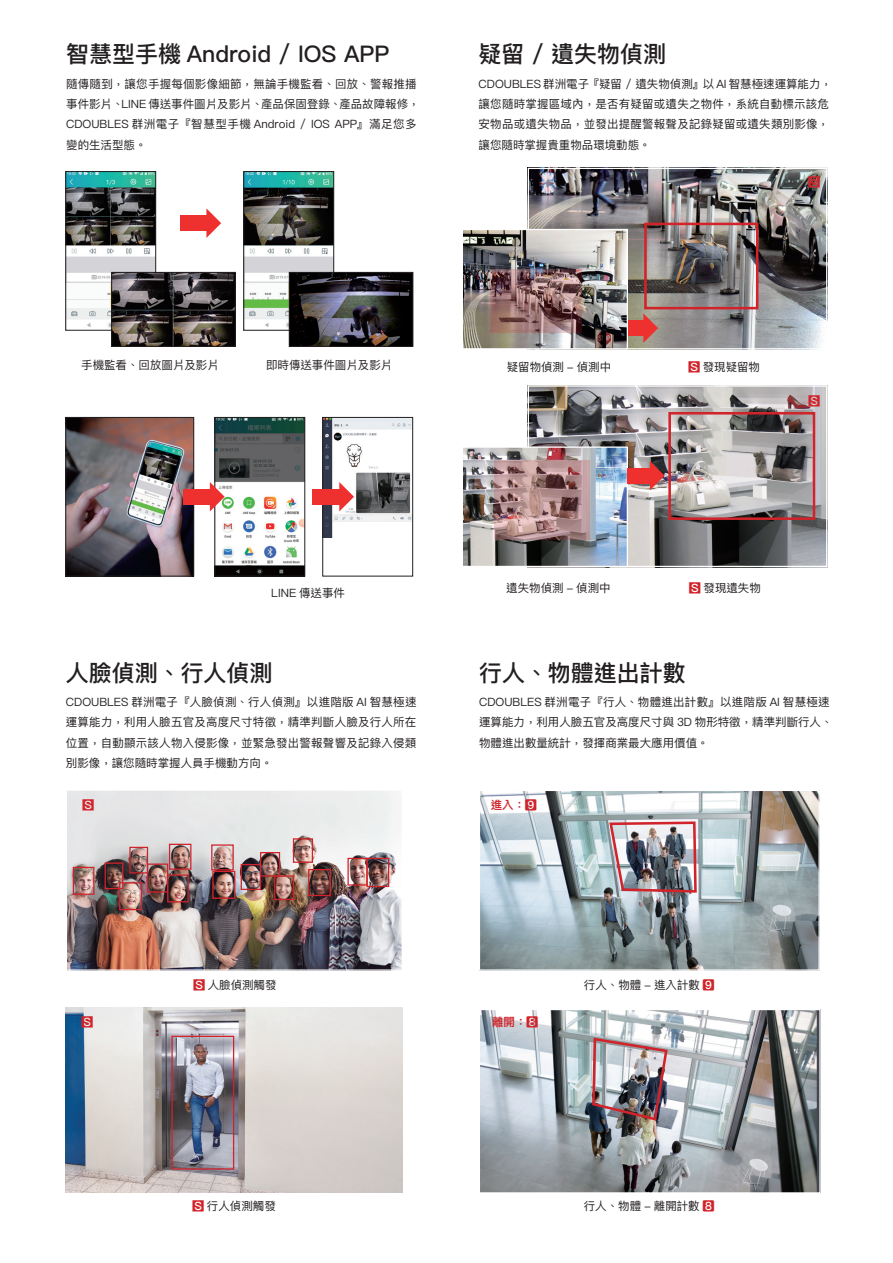
<style>
.page{position:relative;width:893px;height:1263px;background:#fff}
.page>*{position:absolute;margin:0;border:0;box-sizing:border-box;transform-origin:0 0}
.t1{font:500 22.95px "Ping Fang TC";color:#231f20}
.t2{font:11.55px/20.4px "Ping Fang TC";color:#231f20}
.t3{font:11.55px/20.4px "Ping Fang TC";letter-spacing:.02em;color:#231f20}
.t4{font:600 11.55px "Ping Fang TC";color:#d1232a}
.s1{font-weight:600;color:#d1232a}
</style>
<div class="page">
<img style="left:68px;top:173px;width:86px;height:155px">
<div style="left:66px;top:171px;width:90px;height:159px;border:1px solid #231f20"></div>
<img style="left:217px;top:419px;width:86px;height:155px">
<div style="left:215px;top:417px;width:90px;height:159px;border:1px solid #231f20"></div>
<img style="left:325px;top:419px;width:86px;height:118px">
<div style="left:323px;top:417px;width:90px;height:159px;border:1px solid #231f20"></div>
<img style="left:68px;top:419px;width:124px;height:155px">
<div style="left:66px;top:417px;width:128px;height:159px;border:1px solid #231f20"></div>
<img style="left:246px;top:173px;width:86px;height:155px">
<div style="left:244px;top:171px;width:90px;height:159px;border:1px solid #231f20"></div>
<img style="left:113px;top:274px;width:120px;height:71px">
<div style="left:111px;top:272px;width:124px;height:75px;border:1px solid #231f20"></div>
<img style="left:291px;top:274px;width:120px;height:71px">
<div style="left:289px;top:272px;width:124px;height:75px;border:1px solid #231f20"></div>
<div style="left:180px;top:216px;width:27px;height:15px;background:#ee302f"></div>
<svg style="left:206px;top:208px;width:15px;height:30px"></svg>
<div style="left:313px;top:489px;width:27px;height:15px;background:#ee302f"></div>
<svg style="left:339px;top:482px;width:15px;height:29px"></svg>
<div style="left:183px;top:489px;width:28px;height:15px;background:#ee302f"></div>
<svg style="left:210px;top:482px;width:15px;height:29px"></svg>
<img style="left:530px;top:387px;width:295px;height:178px">
<div style="left:528px;top:385px;width:299px;height:182px;border:1px solid #fff"></div>
<img style="left:464px;top:448px;width:162px;height:117px">
<div style="left:462px;top:446px;width:166px;height:121px;border:1px solid #fff"></div>
<img style="left:530px;top:170px;width:295px;height:177px">
<div style="left:528px;top:168px;width:299px;height:181px;border:1px solid #fff"></div>
<svg style="left:494px;top:460px;width:95px;height:80px"></svg>
<div style="left:617px;top:321px;width:27px;height:15px;background:#ee302f"></div>
<svg style="left:643px;top:313px;width:15px;height:30px"></svg>
<div style="left:644px;top:223px;width:114px;height:86px;border:3px solid #d1232a"></div>
<div style="left:668px;top:412px;width:147px;height:108px;border:3px solid #d1232a"></div>
<div style="left:628px;top:468px;width:23px;height:15px;background:#ee302f"></div>
<svg style="left:650px;top:461px;width:15px;height:29px"></svg>
<img style="left:464px;top:231px;width:162px;height:116px">
<div style="left:462px;top:229px;width:166px;height:120px;border:1px solid #fff"></div>
<img style="left:490px;top:270px;width:92px;height:63px">
<img style="left:66px;top:1007px;width:336px;height:186px">
<div style="left:171px;top:1036px;width:63px;height:133px;border:1px solid #d1232a"></div>
<img style="left:68px;top:791px;width:333px;height:178px">
<div style="left:66px;top:789px;width:337px;height:182px;border:1px solid #fff"></div>
<div style="left:211px;top:844px;width:23px;height:26px;border:1px solid #d1232a"></div>
<div style="left:241px;top:864px;width:20px;height:26px;border:1px solid #d1232a"></div>
<div style="left:169px;top:844px;width:22px;height:26px;border:1px solid #d1232a"></div>
<div style="left:260px;top:852px;width:20px;height:24px;border:1px solid #d1232a"></div>
<div style="left:274px;top:875px;width:20px;height:25px;border:1px solid #d1232a"></div>
<div style="left:293px;top:838px;width:20px;height:25px;border:1px solid #d1232a"></div>
<div style="left:347px;top:858px;width:21px;height:28px;border:1px solid #d1232a"></div>
<div style="left:308px;top:869px;width:23px;height:27px;border:1px solid #d1232a"></div>
<div style="left:366px;top:858px;width:23px;height:29px;border:1px solid #d1232a"></div>
<div style="left:147px;top:863px;width:21px;height:29px;border:1px solid #d1232a"></div>
<div style="left:129px;top:847px;width:19px;height:26px;border:1px solid #d1232a"></div>
<div style="left:105px;top:862px;width:18px;height:27px;border:1px solid #d1232a"></div>
<div style="left:212px;top:871px;width:23px;height:28px;border:1px solid #d1232a"></div>
<div style="left:167px;top:874px;width:22px;height:28px;border:1px solid #d1232a"></div>
<div style="left:73px;top:867px;width:21px;height:28px;border:1px solid #d1232a"></div>
<div style="left:119px;top:882px;width:23px;height:28px;border:1px solid #d1232a"></div>
<img style="left:481px;top:1011px;width:338px;height:180px">
<div style="left:479px;top:1009px;width:342px;height:184px;border:1px solid #fff"></div>
<img style="left:591px;top:1036px;width:78px;height:86px">
<img style="left:481px;top:792px;width:337px;height:177px">
<div style="left:479px;top:790px;width:341px;height:181px;border:1px solid #fff"></div>
<img style="left:608px;top:820px;width:90px;height:74px">
<p class="t1" style="left:66px;top:40px;width:325px">智慧型手機 Android / IOS APP</p>
<p class="t2" style="left:66px;top:73px;width:355px">隨傳隨到，讓您手握每個影像細節，無論手機監看、回放、警報推播事件影片、LINE 傳送事件圖片及影片、產品保固登錄、產品故障報修，<br>CDOUBLES 群洲電子『智慧型手機 Android / IOS APP』滿足您多變的生活型態。</p>
<p class="t1" style="left:479px;top:40px;width:189px">疑留 / 遺失物偵測</p>
<p class="t3" style="left:479px;top:73px;width:355px">CDOUBLES 群洲電子『疑留 / 遺失物偵測』以 AI 智慧極速運算能力，讓您隨時掌握區域內，是否有疑留或遺失之物件，系統自動標示該危安物品或遺失物品，並發出提醒警報聲及記錄疑留或遺失類別影像，讓您隨時掌握貴重物品環境動態。</p>
<p class="t4" style="left:808px;top:175px;width:13px">S</p>
<p class="t2" style="left:81px;top:354px;width:139px">手機監看、回放圖片及影片</p>
<p class="t2" style="left:266px;top:354px;width:128px">即時傳送事件圖片及影片</p>
<p class="t2" style="left:507px;top:357px;width:106px">疑留物偵測 - 偵測中</p>
<p class="t2" style="left:688px;top:357px;width:73px"><span class="s1">S</span> 發現疑留物</p>
<p class="t4" style="left:808px;top:394px;width:13px">S</p>
<p class="t2" style="left:271px;top:583px;width:75px">LINE 傳送事件</p>
<p class="t1" style="left:66px;top:658px;width:208px">人臉偵測、行人偵測</p>
<p class="t2" style="left:66px;top:691px;width:352px;text-align:justify">CDOUBLES 群洲電子『人臉偵測、行人偵測』以進階版 AI 智慧極速運算能力，利用人臉五官及高度尺寸特徵，精準判斷人臉及行人所在位置，自動顯示該人物入侵影像，並緊急發出警報聲響及記錄入侵類別影像，讓您隨時掌握人員手機動方向。</p>
<p class="t4" style="left:82px;top:798px;width:13px">S</p>
<p class="t2" style="left:506px;top:577px;width:106px">遺失物偵測 - 偵測中</p>
<p class="t2" style="left:689px;top:577px;width:73px"><span class="s1">S</span> 發現遺失物</p>
<p class="t1" style="left:479px;top:658px;width:208px">行人、物體進出計數</p>
<p class="t2" style="left:479px;top:691px;width:355px">CDOUBLES 群洲電子『行人、物體進出計數』以進階版 AI 智慧極速運算能力，利用人臉五官及高度尺寸與 3D 物形特徵，精準判斷行人、物體進出數量統計，發揮商業最大應用價值。</p>
<p class="t4" style="left:491px;top:798px;width:47px">進入：9</p>
<p class="t4" style="left:82px;top:1015px;width:13px">S</p>
<p class="t2" style="left:193px;top:974px;width:85px"><span class="s1">S</span> 人臉偵測觸發</p>
<p class="t4" style="left:492px;top:1015px;width:47px">離開：8</p>
<p class="t2" style="left:584px;top:974px;width:132px">行人、物體 - 進入計數 <span class="s1">9</span></p>
<p class="t2" style="left:193px;top:1195px;width:85px"><span class="s1">S</span> 行人偵測觸發</p>
<p class="t2" style="left:584px;top:1195px;width:132px">行人、物體 - 離開計數 <span class="s1">8</span></p>
</div>
